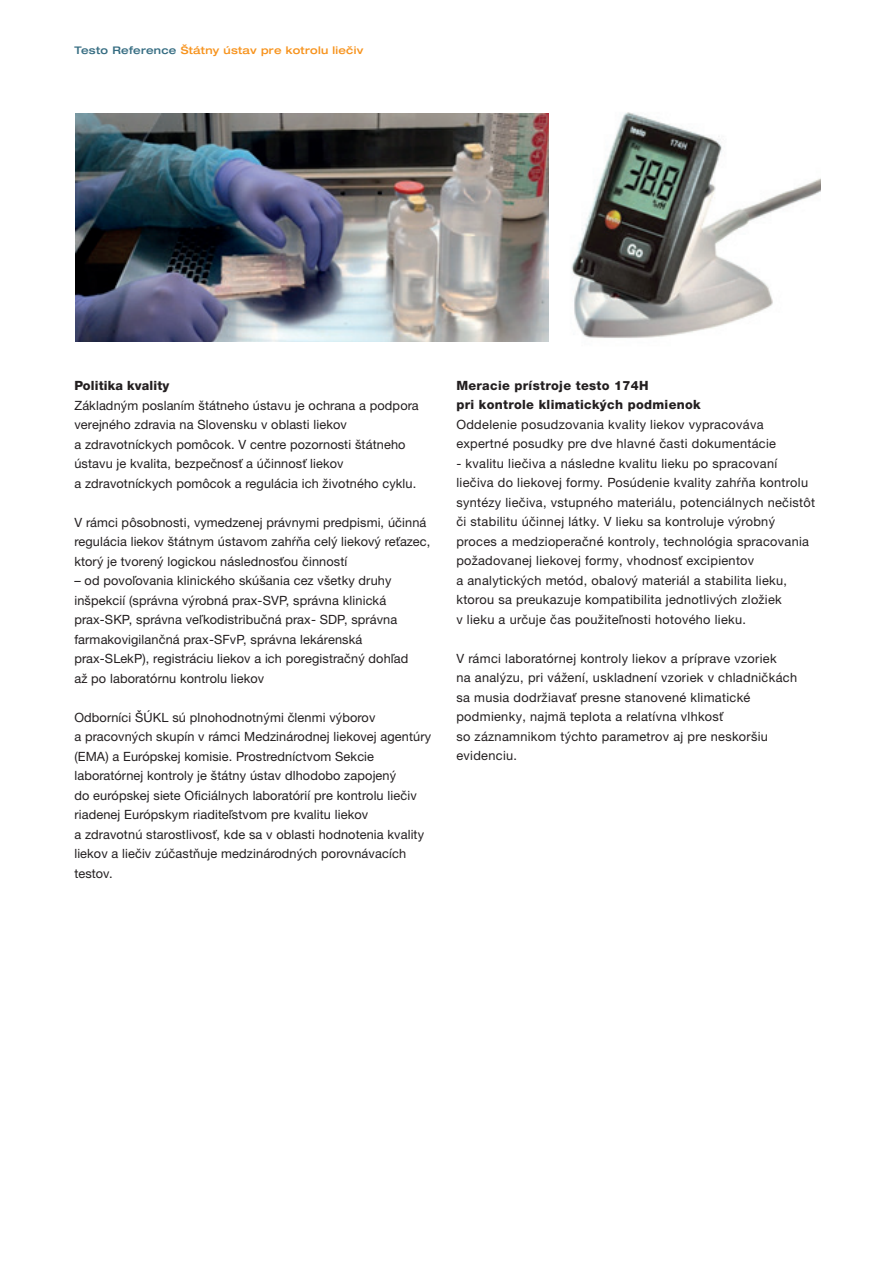
<style>
.page{position:relative;width:893px;height:1263px;background:#fff}
.page>*{position:absolute;margin:0;border:0;box-sizing:border-box;transform-origin:0 0}
.t1{font:12.75px/19.5px "Helvetica Neue LTW1 G";letter-spacing:.01em;color:#231f20}
.t2{font:800 12.75px/19.5px "Helvetica Neue LTW1 G";letter-spacing:.025em;color:#231f20}
.t3{font:500 expanded 10.5px "Helvetica Neue LTW1 G";letter-spacing:.025em;color:#f7931d}
.s1{color:#356c81}
</style>
<div class="page">
<img style="left:75px;top:114px;width:473px;height:228px">
<img style="left:571px;top:112px;width:250px;height:226px">
<p class="t3" style="left:74px;top:43px;width:290px"><span class="s1">Testo Reference</span> Štátny ústav pre kotrolu liečiv</p>
<p class="t2" style="left:74px;top:376px;width:96px">Politika kvality</p>
<p class="t1" style="left:74px;top:395px;width:346px">Základným poslaním štátneho ústavu je ochrana a podpora verejného zdravia na Slovensku v oblasti liekov<br>a zdravotníckych pomôcok. V centre pozornosti štátneho ústavu je kvalita, bezpečnosť a účinnosť liekov<br>a zdravotníckych pomôcok a regulácia ich životného cyklu.</p>
<p class="t1" style="left:74px;top:512px;width:358px">V rámci pôsobnosti, vymedzenej právnymi predpismi, účinná regulácia liekov štátnym ústavom zahŕňa celý liekový reťazec, ktorý je tvorený logickou následnosťou činností</p>
<p class="t1" style="left:74px;top:571px;width:335px">– od povoľovania klinického skúšania cez všetky druhy inšpekcií (správna výrobná prax-SVP, správna klinická prax-SKP, správna veľkodistribučná prax- SDP, správna farmakovigilančná prax-SFvP, správna lekárenská prax-SLekP), registráciu liekov a ich poregistračný dohľad až po laboratórnu kontrolu liekov</p>
<p class="t1" style="left:74px;top:707px;width:358px">Odborníci ŠÚKL sú plnohodnotnými členmi výborov<br>a pracovných skupín v rámci Medzinárodnej liekovej agentúry (EMA) a Európskej komisie. Prostredníctvom Sekcie laboratórnej kontroly je štátny ústav dlhodobo zapojený<br>do európskej siete Oficiálnych laboratórií pre kontrolu liečiv riadenej Európskym riaditeľstvom pre kvalitu liekov<br>a zdravotnú starostlivosť, kde sa v oblasti hodnotenia kvality liekov a liečiv zúčastňuje medzinárodných porovnávacích testov.</p>
<p class="t2" style="left:456px;top:376px;width:246px">Meracie prístroje testo 174H<br>pri kontrole klimatických podmienok</p>
<p class="t1" style="left:456px;top:415px;width:321px">Oddelenie posudzovania kvality liekov vypracováva expertné posudky pre dve hlavné časti dokumentácie</p>
<p class="t1" style="left:456px;top:454px;width:360px">- kvalitu liečiva a následne kvalitu lieku po spracovaní liečiva do liekovej formy. Posúdenie kvality zahŕňa kontrolu syntézy liečiva, vstupného materiálu, potenciálnych nečistôt či stabilitu účinnej látky. V lieku sa kontroluje výrobný proces a medzioperačné kontroly, technológia spracovania požadovanej liekovej formy, vhodnosť excipientov<br>a analytických metód, obalový materiál a stabilita lieku, ktorou sa preukazuje kompatibilita jednotlivých zložiek<br>v lieku a určuje čas použiteľnosti hotového lieku.</p>
<p class="t1" style="left:456px;top:648px;width:342px">V rámci laboratórnej kontroly liekov a príprave vzoriek<br>na analýzu, pri vážení, uskladnení vzoriek v chladničkách sa musia dodržiavať presne stanovené klimatické podmienky, najmä teplota a relatívna vlhkosť<br>so záznamnikom týchto parametrov aj pre neskoršiu evidenciu.</p>
</div>
